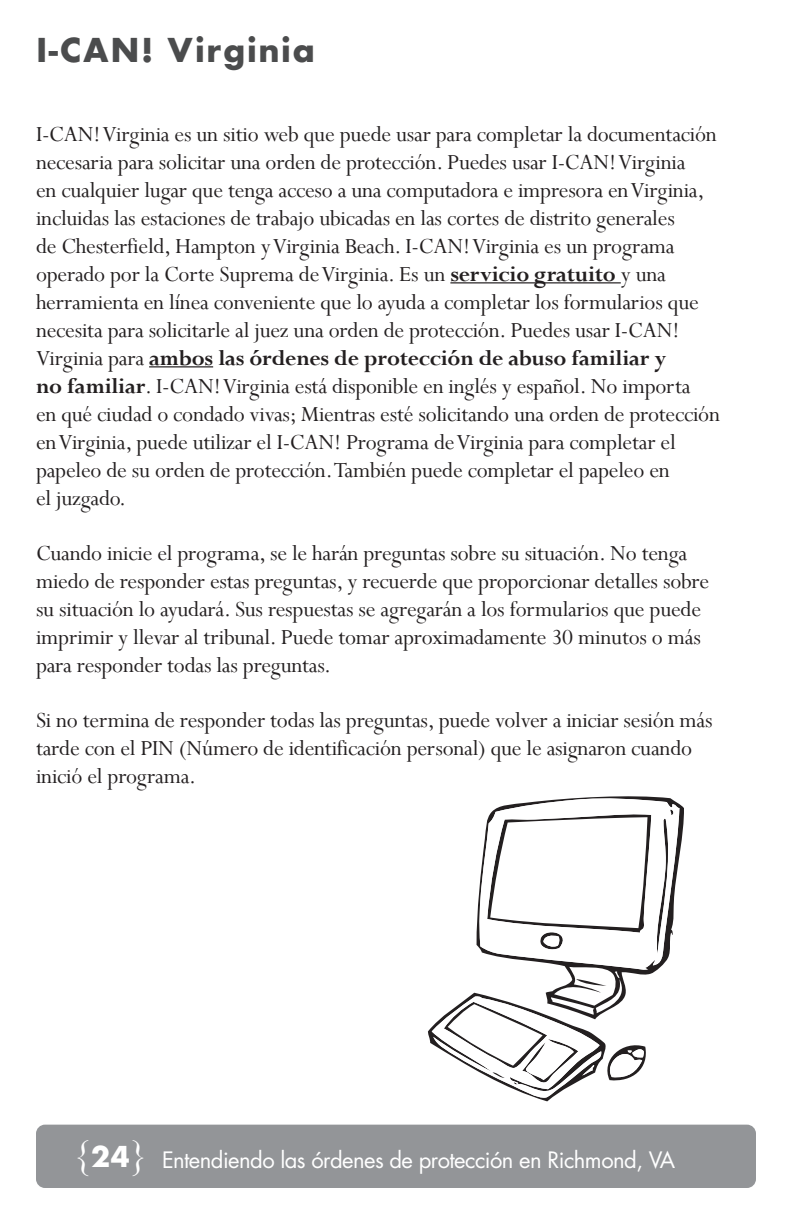
<style>
.page{position:relative;width:792px;height:1224px;background:#fff}
.page>*{position:absolute;margin:0;border:0;box-sizing:border-box;transform-origin:0 0}
.t1{font:40px "Perpetua";color:#fff}
.t2{font:700 32px "Futura";letter-spacing:.05em;color:#4b4c4d}
.t3{font:24px/28px "Perpetua";letter-spacing:-.01em;color:#231f20}
.t4{font:22px "Futura";letter-spacing:-.025em;color:#fff}
.s1{font-weight:700}
.s2{font-family:"Futura";font-weight:700;font-size:28px}
</style>
<div class="page">
<div style="left:36px;top:1125px;width:720px;height:63px;background:#939598;border-radius:9px"></div>
<hr style="left:450px;top:282px;width:171px;height:1px;background:#231f20">
<hr style="left:149px;top:366px;width:64px;height:1px;background:#231f20">
<svg style="left:599px;top:796px;width:85px;height:62px"></svg>
<svg style="left:428px;top:797px;width:251px;height:304px"></svg>
<p class="t2" style="left:36px;top:26px;width:281px">I-CAN! Virginia</p>
<p class="t3" style="left:36px;top:120px;width:686px">I-CAN! Virginia es un sitio web que puede usar para completar la documentación necesaria para solicitar una orden de protección. Puedes usar I-CAN! Virginia<br>en cualquier lugar que tenga acceso a una computadora e impresora en Virginia, incluidas las estaciones de trabajo ubicadas en las cortes de distrito generales<br>de Chesterfield, Hampton y Virginia Beach. I-CAN! Virginia es un programa operado por la Corte Suprema de Virginia. Es un <span class="s1">servicio gratuito</span> y una herramienta en línea conveniente que lo ayuda a completar los formularios que necesita para solicitarle al juez una orden de protección. Puedes usar I-CAN!<br>Virginia para <span class="s1">ambos las órdenes de protección de abuso familiar y<br>no familiar</span>. I-CAN! Virginia está disponible en inglés y español. No importa<br>en qué ciudad o condado vivas; Mientras esté solicitando una orden de protección en Virginia, puede utilizar el I-CAN! Programa de Virginia para completar el papeleo de su orden de protección. También puede completar el papeleo en<br>el juzgado.</p>
<p class="t3" style="left:36px;top:539px;width:675px">Cuando inicie el programa, se le harán preguntas sobre su situación. No tenga miedo de responder estas preguntas, y recuerde que proporcionar detalles sobre su situación lo ayudará. Sus respuestas se agregarán a los formularios que puede imprimir y llevar al tribunal. Puede tomar aproximadamente 30 minutos o más para responder todas las preguntas.</p>
<p class="t3" style="left:36px;top:706px;width:678px">Si no termina de responder todas las preguntas, puede volver a iniciar sesión más tarde con el PIN (Número de identificación personal) que le asignaron cuando inició el programa.</p>
<h1 class="t1" style="left:72px;top:1128px;width:78px">{<span class="s2">24</span>}</h1>
<p class="t4" style="left:162px;top:1146px;width:515px">Entendiendo las órdenes de protección en Richmond, VA</p>
</div>
